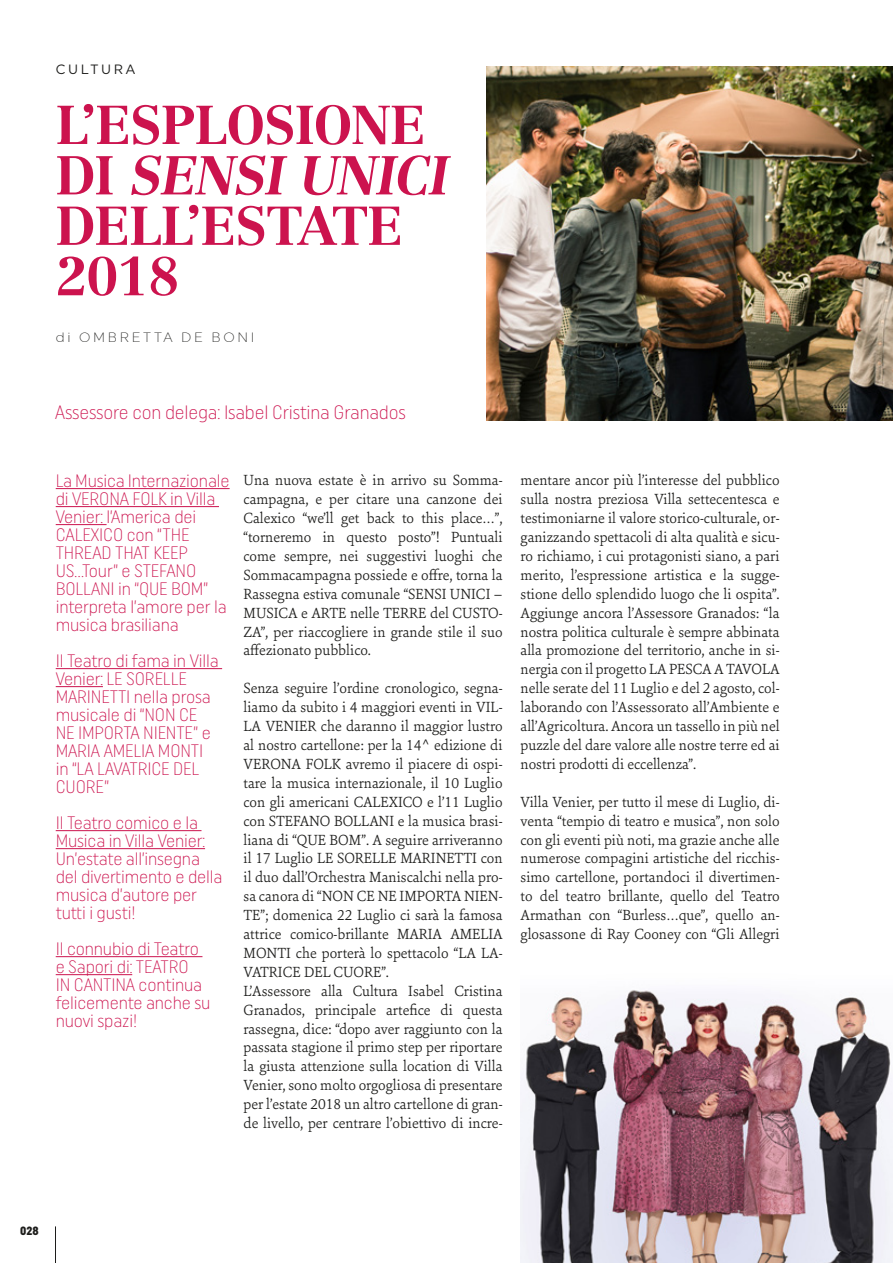
<style>
.page{position:relative;width:893px;height:1263px;background:#fff}
.page>*{position:absolute;margin:0;border:0;box-sizing:border-box;transform-origin:0 0}
.t1{font:700 53.7px/50.4px "Centennial";letter-spacing:-.02em;color:#cc134e}
.t2{font:300 19.35px "Uniform Condensed";letter-spacing:-.01em;color:#cc134e}
.t3{font:300 18px/18px "Uniform Condensed";letter-spacing:-.01em;color:#cc134e}
.t4{font:300 15.75px/18.9px "Sina Nova";color:#1d1d1b;text-align:justify}
.t5{font:300 13.5px "Uniform";letter-spacing:.2em;color:#1d1d1b}
.t6{font:13.5px "Uniform";letter-spacing:.2em;color:#1d1d1b}
.t7{font:900 12px "Uniform Condensed";color:#1d1d1b}
.s1{font-style:italic}
</style>
<div class="page">
<hr style="left:55px;top:1226px;width:1px;height:37px;background:#1d1d1b">
<hr style="left:56px;top:488px;width:174px;height:1px;background:#cc134e">
<hr style="left:56px;top:506px;width:163px;height:1px;background:#cc134e">
<hr style="left:56px;top:524px;width:51px;height:1px;background:#cc134e">
<hr style="left:56px;top:668px;width:166px;height:1px;background:#cc134e">
<hr style="left:56px;top:686px;width:47px;height:1px;background:#cc134e">
<hr style="left:56px;top:830px;width:146px;height:1px;background:#cc134e">
<hr style="left:56px;top:848px;width:149px;height:1px;background:#cc134e">
<hr style="left:56px;top:956px;width:146px;height:1px;background:#cc134e">
<hr style="left:56px;top:974px;width:76px;height:1px;background:#cc134e">
<img style="left:487px;top:67px;width:406px;height:354px">
<img style="left:521px;top:990px;width:372px;height:273px">
<p class="t6" style="left:56px;top:61px;width:81px">CULTURA</p>
<h1 class="t1" style="left:56px;top:100px;width:403px">L’ESPLOSIONE<br>D I <span class="s1">SENSI UNICI<br></span>DELL’ESTATE<br>2018</h1>
<p class="t5" style="left:56px;top:330px;width:200px">di OMBRETTA DE BONI</p>
<p class="t2" style="left:55px;top:401px;width:352px">Assessore con delega: Isabel Cristina Granados</p>
<p class="t3" style="left:56px;top:471px;width:175px">La Musica Internazionale di VERONA FOLK in Villa<br>Venier: l’America dei<br>CALEXICO con “THE<br>THREAD THAT KEEP<br>US…Tour” e STEFANO<br>BOLLANI in “QUE BOM” interpreta l’amore per la musica brasiliana</p>
<p class="t3" style="left:56px;top:651px;width:164px">Il Teatro di fama in Villa<br>Venier: LE SORELLE<br>MARINETTI nella prosa musicale di “NON CE<br>NE IMPORTA NIENTE” e<br>MARIA AMELIA MONTI in “LA LAVATRICE DEL<br>CUORE”</p>
<p class="t3" style="left:56px;top:813px;width:168px">Il Teatro comico e la<br>Musica in Villa Venier:<br>Un’estate all’insegna del divertimento e della musica d’autore per tutti i gusti!</p>
<p class="t3" style="left:56px;top:939px;width:156px">Il connubio di Teatro e Sapori di: TEATRO<br>IN CANTINA continua felicemente anche su nuovi spazi!</p>
<p class="t4" style="left:244px;top:470px;width:261px">Una nuova estate è in arrivo su Somma&shy;campagna, e per citare una canzone dei Calexico “we’ll get back to this place…”, “torneremo in questo posto”! Puntuali come sempre, nei suggestivi luoghi che Sommacampagna possiede e offre, torna la Rassegna estiva comunale “SENSI UNICI – MUSICA e ARTE nelle TERRE del CUSTO-ZA”, per riaccogliere in grande stile il suo affezionato pubblico.</p>
<p class="t4" style="left:244px;top:678px;width:261px;text-align:left">Senza seguire l’ordine cronologico, segna&shy;liamo da subito i 4 maggiori eventi in VIL-LA VENIER che daranno il maggior lustro al nostro cartellone: per la 14^ edizione di VERONA FOLK avremo il piacere di ospi&shy;tare la musica internazionale, il 10 Luglio con gli americani CALEXICO e l’11 Luglio con STEFANO BOLLANI e la musica brasi&shy;liana di “QUE BOM”. A seguire arriveranno il 17 Luglio LE SORELLE MARINETTI con il duo dall’Orchestra Maniscalchi nella pro&shy;sa canora di “NON CE NE IMPORTA NIEN-TE”; domenica 22 Luglio ci sarà la famosa attrice comico-brillante MARIA AMELIA MONTI che porterà lo spettacolo “LA LA-VATRICE DEL CUORE”.<br>L’Assessore alla Cultura Isabel Cristina Granados, principale artefice di questa rassegna, dice: “dopo aver raggiunto con la passata stagione il primo step per riportare la giusta attenzione sulla location di Villa Venier, sono molto orgogliosa di presentare per l’estate 2018 un altro cartellone di gran&shy;de livello, per centrare l’obiettivo di incre-</p>
<p class="t4" style="left:521px;top:470px;width:261px">mentare ancor più l’interesse del pubblico sulla nostra preziosa Villa settecentesca e testimoniarne il valore storico-culturale, or&shy;ganizzando spettacoli di alta qualità e sicu&shy;ro richiamo, i cui protagonisti siano, a pari merito, l’espressione artistica e la sugge&shy;stione dello splendido luogo che li ospita”.<br>Aggiunge ancora l’Assessore Granados: “la nostra politica culturale è sempre abbinata alla promozione del territorio, anche in si&shy;nergia con il progetto LA PESCA A TAVOLA nelle serate del 11 Luglio e del 2 agosto, col&shy;laborando con l’Assessorato all’Ambiente e all’Agricoltura. Ancora un tassello in più nel puzzle del dare valore alle nostre terre ed ai nostri prodotti di eccellenza”.</p>
<p class="t4" style="left:521px;top:792px;width:261px">Villa Venier, per tutto il mese di Luglio, di&shy;venta “tempio di teatro e musica”, non solo con gli eventi più noti, ma grazie anche alle numerose compagini artistiche del ricchis&shy;simo cartellone, portandoci il divertimen&shy;to del teatro brillante, quello del Teatro Armathan con “Burless…que”, quello an&shy;glosassone di Ray Cooney con “Gli Allegri</p>
<p class="t7" style="left:20px;top:1224px;width:20px">028</p>
</div>
